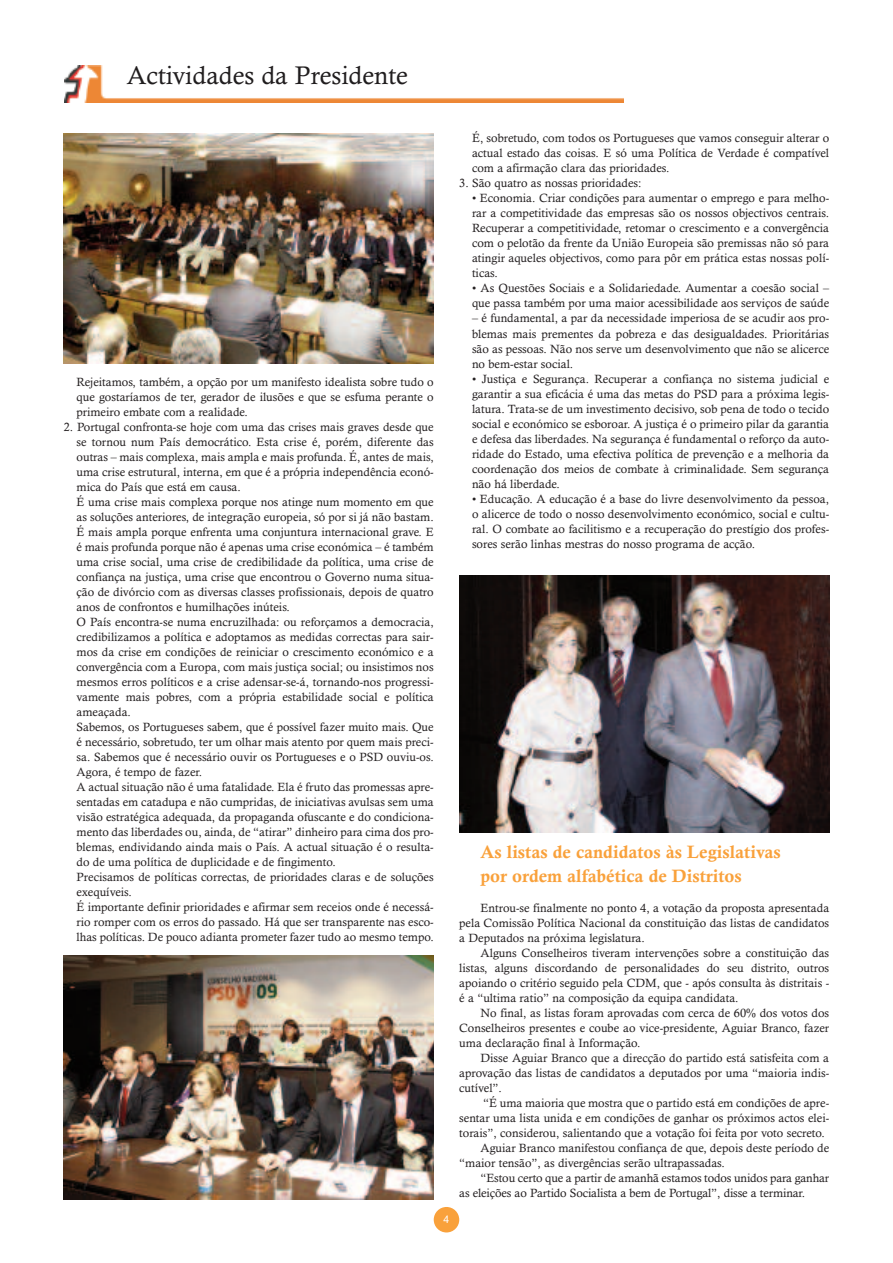
<style>
.page{position:relative;width:893px;height:1263px;background:#fff}
.page>*{position:absolute;margin:0;border:0;box-sizing:border-box;transform-origin:0 0}
.t1{font:25.65px "Calisto";color:#201d1e}
.t2{font:18px/24px "Calis MT Bol";color:#f9a13b}
.t3{font:12px/15px "Calisto";color:#231f20;text-align:justify}
.t4{font:10.5px "Arial";color:#fff}
</style>
<div class="page">
<div style="left:434px;top:1207px;width:25px;height:25px;background:#f9a13b;border-radius:50%"></div>
<img style="left:65px;top:66px;width:558px;height:36px">
<img style="left:64px;top:134px;width:370px;height:230px">
<img style="left:459px;top:575px;width:370px;height:258px">
<img style="left:64px;top:956px;width:370px;height:243px">
<h1 class="t1" style="left:127px;top:60px;width:283px">Actividades da Presidente</h1>
<p class="t3" style="left:77px;top:375px;width:359px">Rejeitamos, também, a opção por um manifesto idealista sobre tudo o que gostaríamos de ter, gerador de ilusões e que se esfuma perante o primeiro embate com a realidade.</p>
<p class="t3" style="left:77px;top:420px;width:359px;text-align:left;text-indent:-13px">2. Portugal confronta-se hoje com uma das crises mais graves desde que se tornou num País democrático. Esta crise é, porém, diferente das outras – mais complexa, mais ampla e mais profunda. É, antes de mais, uma crise estrutural, interna, em que é a própria independência econó&shy;mica do País que está em causa.<br>É uma crise mais complexa porque nos atinge num momento em que as soluções anteriores, de integração europeia, só por si já não bastam.<br>É mais ampla porque enfrenta uma conjuntura internacional grave. E é mais profunda porque não é apenas uma crise económica – é também uma crise social, uma crise de credibilidade da política, uma crise de confiança na justiça, uma crise que encontrou o Governo numa situa&shy;ção de divórcio com as diversas classes profissionais, depois de quatro anos de confrontos e humilhações inúteis.<br>O País encontra-se numa encruzilhada: ou reforçamos a democracia, credibilizamos a política e adoptamos as medidas correctas para sair&shy;mos da crise em condições de reiniciar o crescimento económico e a convergência com a Europa, com mais justiça social; ou insistimos nos mesmos erros políticos e a crise adensar-se-á, tornando-nos progressi&shy;vamente mais pobres, com a própria estabilidade social e política ameaçada.<br>Sabemos, os Portugueses sabem, que é possível fazer muito mais. Que é necessário, sobretudo, ter um olhar mais atento por quem mais preci&shy;sa. Sabemos que é necessário ouvir os Portugueses e o PSD ouviu-os.<br>Agora, é tempo de fazer.<br>A actual situação não é uma fatalidade. Ela é fruto das promessas apre&shy;sentadas em catadupa e não cumpridas, de iniciativas avulsas sem uma visão estratégica adequada, da propaganda ofuscante e do condiciona&shy;mento das liberdades ou, ainda, de “atirar” dinheiro para cima dos pro&shy;blemas, endividando ainda mais o País. A actual situação é o resulta&shy;do de uma política de duplicidade e de fingimento.<br>Precisamos de políticas correctas, de prioridades claras e de soluções exequíveis.<br>É importante definir prioridades e afirmar sem receios onde é necessá&shy;rio romper com os erros do passado. Há que ser transparente nas esco&shy;lhas políticas. De pouco adianta prometer fazer tudo ao mesmo tempo.</p>
<p class="t4" style="left:444px;top:1216px;width:7px">4</p>
<p class="t3" style="left:472px;top:131px;width:359px">É, sobretudo, com todos os Portugueses que vamos conseguir alterar o actual estado das coisas. E só uma Política de Verdade é compatível com a afirmação clara das prioridades.</p>
<p class="t3" style="left:459px;top:176px;width:184px">3. São quatro as nossas prioridades:</p>
<p class="t3" style="left:472px;top:191px;width:359px">• Economia. Criar condições para aumentar o emprego e para melho&shy;rar a competitividade das empresas são os nossos objectivos centrais.<br>Recuperar a competitividade, retomar o crescimento e a convergência com o pelotão da frente da União Europeia são premissas não só para atingir aqueles objectivos, como para pôr em prática estas nossas polí&shy;ticas.</p>
<p class="t3" style="left:472px;top:281px;width:359px">• As Questões Sociais e a Solidariedade. Aumentar a coesão social – que passa também por uma maior acessibilidade aos serviços de saúde</p>
<p class="t3" style="left:472px;top:311px;width:359px">– é fundamental, a par da necessidade imperiosa de se acudir aos pro&shy;blemas mais prementes da pobreza e das desigualdades. Prioritárias são as pessoas. Não nos serve um desenvolvimento que não se alicerce no bem-estar social.</p>
<p class="t3" style="left:472px;top:371px;width:359px">• Justiça e Segurança. Recuperar a confiança no sistema judicial e garantir a sua eficácia é uma das metas do PSD para a próxima legis&shy;latura. Trata-se de um investimento decisivo, sob pena de todo o tecido social e económico se esboroar. A justiça é o primeiro pilar da garantia e defesa das liberdades. Na segurança é fundamental o reforço da auto&shy;ridade do Estado, uma efectiva política de prevenção e a melhoria da coordenação dos meios de combate à criminalidade. Sem segurança não há liberdade.</p>
<p class="t3" style="left:472px;top:491px;width:359px">• Educação. A educação é a base do livre desenvolvimento da pessoa, o alicerce de todo o nosso desenvolvimento económico, social e cultu&shy;ral. O combate ao facilitismo e a recuperação do prestígio dos profes&shy;sores serão linhas mestras do nosso programa de acção.</p>
<h2 class="t2" style="left:480px;top:840px;width:302px">As listas de candidatos às Legislativas por ordem alfabética de Distritos</h2>
<p class="t3" style="left:459px;top:901px;width:371px;text-indent:21px">Entrou-se finalmente no ponto 4, a votação da proposta apresentada pela Comissão Política Nacional da constituição das listas de candidatos a Deputados na próxima legislatura.</p>
<p class="t3" style="left:459px;top:946px;width:371px;text-indent:21px">Alguns Conselheiros tiveram intervenções sobre a constituição das listas, alguns discordando de personalidades do seu distrito, outros apoiando o critério seguido pela CDM, que - após consulta às distritais - é a “ultima ratio” na composição da equipa candidata.</p>
<p class="t3" style="left:459px;top:1006px;width:371px;text-indent:21px">No final, as listas foram aprovadas com cerca de 60% dos votos dos Conselheiros presentes e coube ao vice-presidente, Aguiar Branco, fazer uma declaração final à Informação.</p>
<p class="t3" style="left:459px;top:1051px;width:371px;text-indent:21px">Disse Aguiar Branco que a direcção do partido está satisfeita com a aprovação das listas de candidatos a deputados por uma “maioria indis&shy;cutível”.</p>
<p class="t3" style="left:483px;top:1096px;width:348px">“É uma maioria que mostra que o partido está em condições de apre-</p>
<p class="t3" style="left:459px;top:1111px;width:371px">sentar uma lista unida e em condições de ganhar os próximos actos elei-</p>
<p class="t3" style="left:459px;top:1126px;width:367px">torais”, considerou, salientando que a votação foi feita por voto secreto.</p>
<p class="t3" style="left:480px;top:1141px;width:350px">Aguiar Branco manifestou confiança de que, depois deste período de</p>
<p class="t3" style="left:459px;top:1156px;width:267px">“maior tensão”, as divergências serão ultrapassadas.</p>
<p class="t3" style="left:480px;top:1171px;width:350px">“Estou certo que a partir de amanhã estamos todos unidos para ganhar</p>
<p class="t3" style="left:459px;top:1186px;width:347px">as eleições ao Partido Socialista a bem de Portugal”, disse a terminar.</p>
</div>
